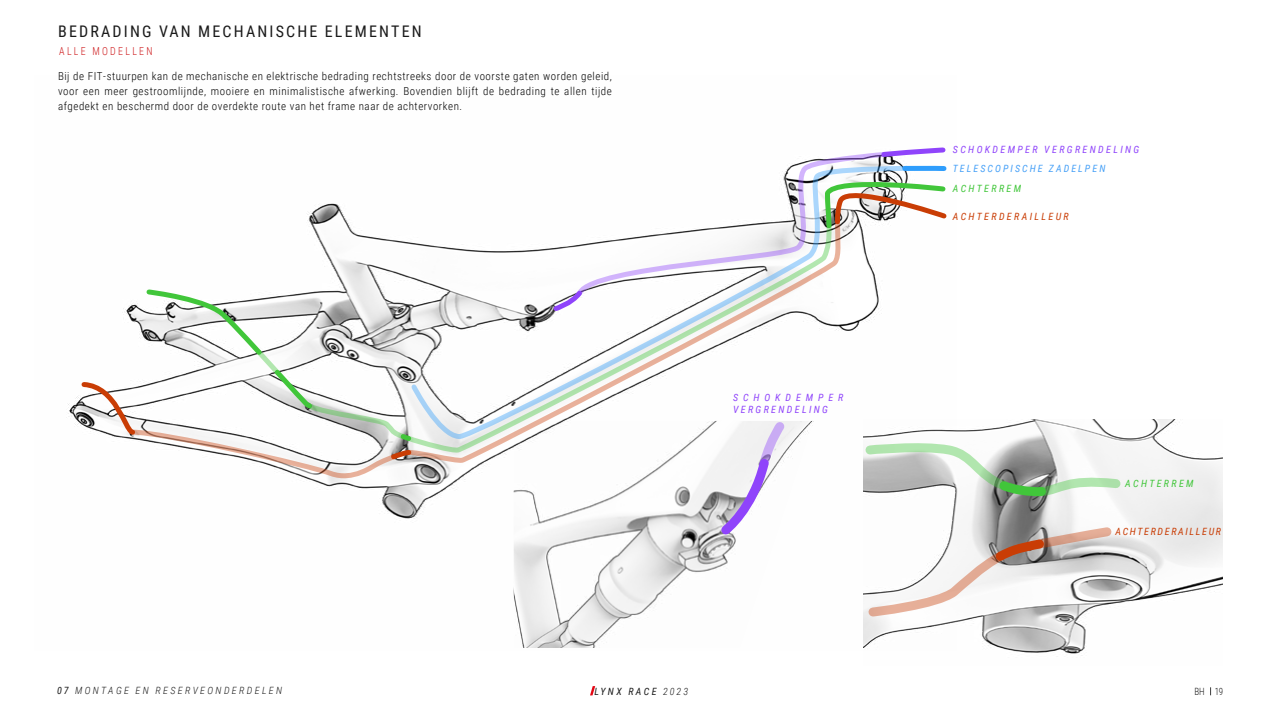
<style>
.page{position:relative;width:1280px;height:720px;background:#fff}
.page>*{position:absolute;margin:0;border:0;box-sizing:border-box;transform-origin:0 0}
.t1{font:16px "Roboto Condensed";letter-spacing:.135em;color:#1a1a1a}
.t2{font:300 11px/15px "Roboto Condensed";letter-spacing:.05em;color:#000;text-align:justify}
.t3{font:300 11px "Roboto Condensed";letter-spacing:.235em;color:#cd1719;scale:.9 1}
.t4{font:italic 10px/12px "Roboto Condensed";letter-spacing:.235em;color:#8f44fb}
.t5{font:italic 300 10px "Roboto Condensed";letter-spacing:.235em;color:#1a1a1a}
.t6{font:italic 10px "Roboto Condensed";letter-spacing:.205em;color:#48a1f7}
.t7{font:italic 10px "Roboto Condensed";letter-spacing:.235em;color:#41c63a}
.t8{font:italic 10px "Roboto Condensed";letter-spacing:.235em;color:#c93d05}
.t9{font:italic 10px "Roboto Condensed";letter-spacing:.165em;color:#c93d05}
.t10{font:italic 10px "Roboto Condensed";letter-spacing:.235em;color:#1a1a1a}
.t11{font:300 10px "Roboto Condensed";color:#1a1a1a;scale:.9 1}
.s1{font-weight:400}
.s2{font-weight:300}
</style>
<div class="page">
<svg style="left:590px;top:686px;width:5px;height:9px"></svg>
<img style="left:66px;top:203px;width:798px;height:445px">
<img style="left:864px;top:419px;width:358px;height:237px">
<svg style="left:861px;top:435px;width:265px;height:65px"></svg>
<svg style="left:864px;top:523px;width:252px;height:95px"></svg>
<svg style="left:409px;top:203px;width:501px;height:237px"></svg>
<svg style="left:404px;top:217px;width:439px;height:247px"></svg>
<svg style="left:402px;top:221px;width:432px;height:233px"></svg>
<svg style="left:79px;top:287px;width:336px;height:192px"></svg>
<svg style="left:889px;top:147px;width:58px;height:84px"></svg>
<svg style="left:572px;top:151px;width:317px;height:146px"></svg>
<svg style="left:551px;top:286px;width:36px;height:28px"></svg>
<img style="left:514px;top:421px;width:300px;height:227px">
<svg style="left:717px;top:418px;width:72px;height:121px"></svg>
<h1 class="t1" style="left:58px;top:20px;width:365px">BEDRADING VAN MECHANISCHE ELEMENTEN</h1>
<p class="t2" style="left:58px;top:68px;width:555px">Bij de FIT-stuurpen kan de mechanische en elektrische bedrading rechtstreeks door de voorste gaten worden geleid, voor een meer gestroomlijnde, mooiere en minimalistische afwerking. Bovendien blijft de bedrading te allen tijde afgedekt en beschermd door de overdekte route van het frame naar de achtervorken.</p>
<p class="t3" style="left:59px;top:43px;width:105px">ALLE MODELLEN</p>
<p class="t4" style="left:733px;top:391px;width:112px">SCHOKDEMPER<br>VERGRENDELING</p>
<p class="t4" style="left:953px;top:143px;width:188px">SCHOKDEMPER VERGRENDELING</p>
<p class="t6" style="left:953px;top:162px;width:154px">TELESCOPISCHE ZADELPEN</p>
<p class="t7" style="left:953px;top:182px;width:70px">ACHTERREM</p>
<p class="t8" style="left:953px;top:209px;width:118px">ACHTERDERAILLEUR</p>
<p class="t7" style="left:1125px;top:477px;width:70px">ACHTERREM</p>
<p class="t9" style="left:1115px;top:525px;width:107px">ACHTERDERAILLEUR</p>
<p class="t5" style="left:57px;top:684px;width:227px"><span class="s1">07</span> MONTAGE EN RESERVEONDERDELEN</p>
<p class="t10" style="left:595px;top:685px;width:95px">LYNX RACE <span class="s2">2023</span></p>
<p class="t11" style="left:1194px;top:685px;width:34px">BH 19</p>
</div>
